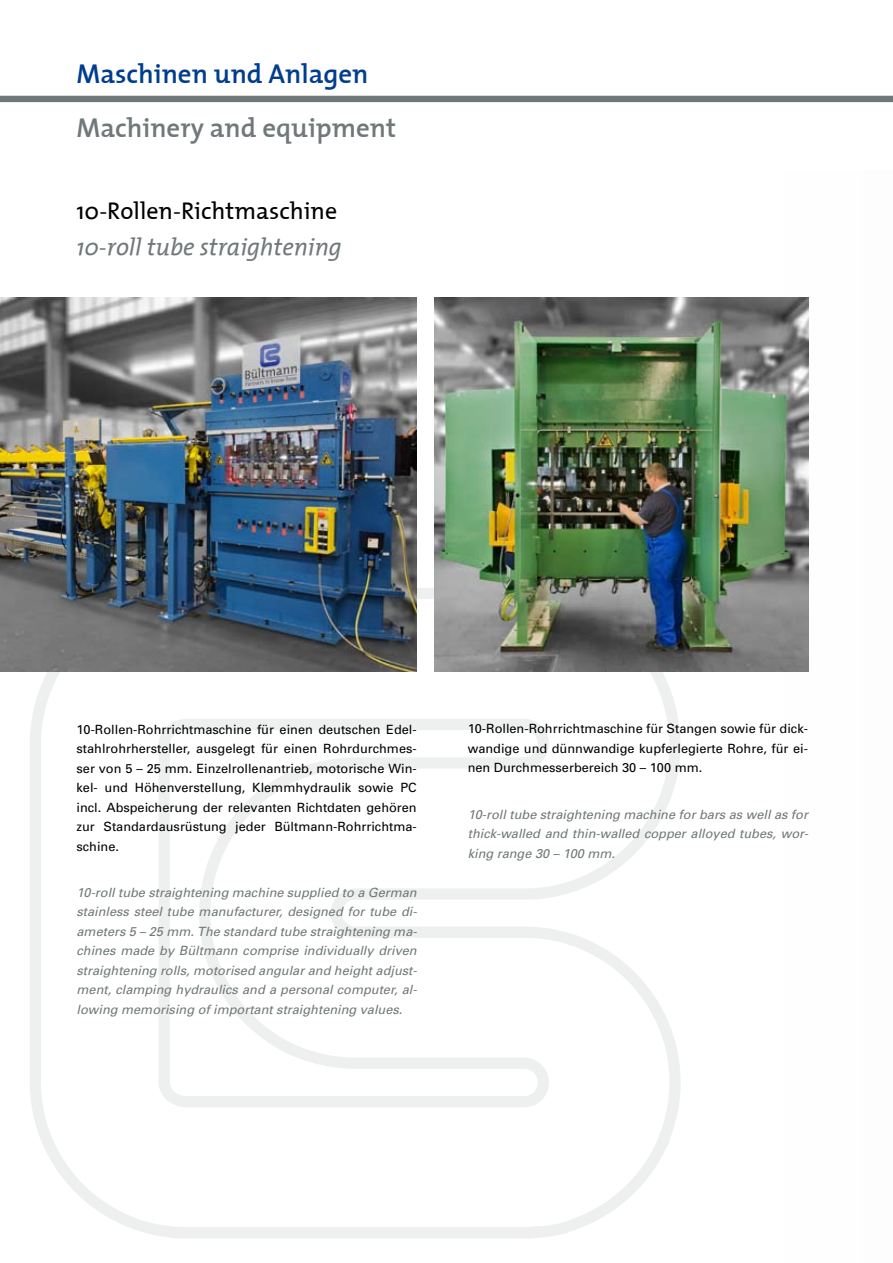
<style>
.page{position:relative;width:893px;height:1263px;background:#fff}
.page>*{position:absolute;margin:0;border:0;box-sizing:border-box;transform-origin:0 0}
.t1{font:27px "The Mix Semi Bold Plain";color:#717879}
.t2{font:27px "The Mix Semi Bold Plain";color:#003d8f}
.t3{font:italic 24px "The Mix";color:#717879}
.t4{font:24px "The Mix Plain";color:#000}
.t5{font:italic 12.75px/19.5px "Univers";color:#717879;text-align:justify}
.t6{font:12.75px/19.5px "Univers";color:#000;text-align:justify}
</style>
<div class="page">
<svg style="left:30px;top:588px;width:651px;height:651px"></svg>
<img style="left:434px;top:298px;width:374px;height:374px">
<img style="left:0;top:298px;width:417px;height:374px">
<div style="left:0;top:96px;width:893px;height:6px;background:#717879"></div>
<h1 class="t2" style="left:77px;top:51px;width:293px">Maschinen und Anlagen</h1>
<h1 class="t1" style="left:77px;top:105px;width:321px">Machinery and equipment</h1>
<h2 class="t4" style="left:77px;top:191px;width:262px">10-Rollen-Richtmaschine</h2>
<h2 class="t3" style="left:77px;top:227px;width:267px">10-roll tube straightening</h2>
<p class="t6" style="left:77px;top:719px;width:342px">10-Rollen-Rohrrichtmaschine für einen deutschen Edel&shy;stahlrohrhersteller, ausgelegt für einen Rohrdurchmes&shy;ser von 5 – 25 mm. Einzelrollenantrieb, motorische Win&shy;kel- und Höhenverstellung, Klemmhydraulik sowie PC incl. Abspeicherung der relevanten Richtdaten gehören zur Standardausrüstung jeder Bültmann-Rohrrichtma&shy;schine.</p>
<p class="t5" style="left:77px;top:882px;width:342px">10-roll tube straightening machine supplied to a German stainless steel tube manufacturer, designed for tube di&shy;ameters 5 – 25 mm. The standard tube straightening ma&shy;chines made by Bültmann comprise individually driven straightening rolls, motorised angular and height adjust&shy;ment, clamping hydraulics and a personal computer, al&shy;lowing memorising of important straightening values.</p>
<p class="t6" style="left:468px;top:719px;width:342px">10-Rollen-Rohrrichtmaschine für Stangen sowie für dick&shy;wandige und dünnwandige kupferlegierte Rohre, für ei&shy;nen Durchmesserbereich 30 – 100 mm.</p>
<p class="t5" style="left:468px;top:804px;width:342px">10-roll tube straightening machine for bars as well as for thick-walled and thin-walled copper alloyed tubes, wor&shy;king range 30 – 100 mm.</p>
</div>
